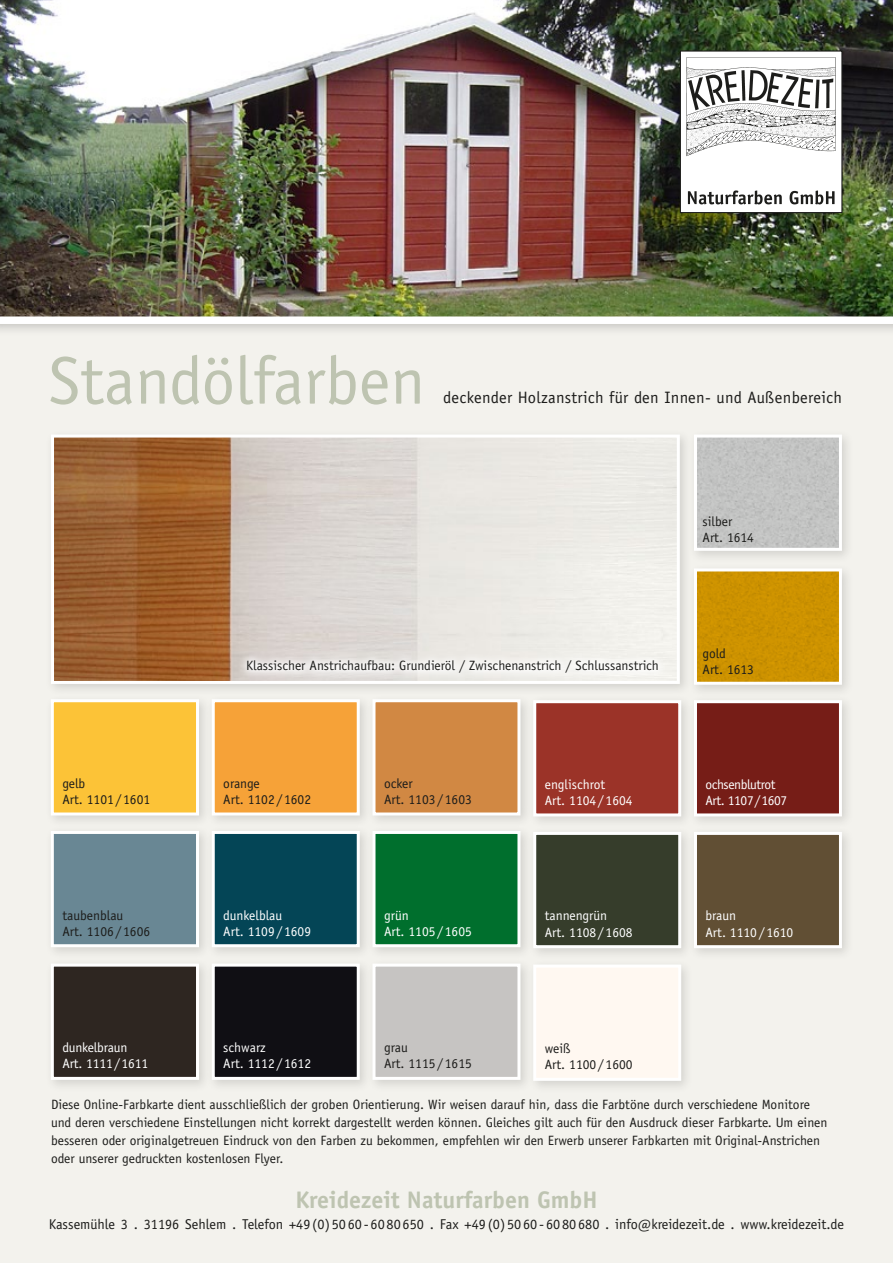
<style>
.page{position:relative;width:893px;height:1263px;background:#f3f2ed}
.page>*{position:absolute;margin:0;border:0;box-sizing:border-box;transform-origin:0 0}
.t1{font:67.5px "Officina Sans Std";color:#bec4b1}
.t2{font:700 24px "Officina Sans Std";color:#bec4b1}
.t3{font:16.5px "Officina Sans Std";letter-spacing:.02em;color:#1d1d1b}
.t4{font:14.25px "Officina Sans Std";color:#1d1d1b}
.t5{font:13.5px/16.2px "Officina Sans Std";color:#1d1d1b}
.t6{font:13.5px/16.2px "Officina Sans Std";color:#fff}
.t7{font:13.5px/16.2px "Officina Sans Std";letter-spacing:-.03em;color:#fff}
</style>
<div class="page">
<div style="left:0;top:0;width:893px;height:336px;background:#1d1d1b;opacity:.19"></div>
<img style="left:0;top:0;width:893px;height:324px">
<div style="left:688px;top:562px;width:166px;height:135px;background:#1d1d1b;opacity:.15"></div>
<div style="left:698px;top:572px;width:140px;height:109px;background:#cd9200"></div>
<div style="left:694px;top:568px;width:148px;height:117px;border:3px solid #fff"></div>
<div style="left:688px;top:429px;width:166px;height:134px;background:#1d1d1b;opacity:.15"></div>
<div style="left:698px;top:439px;width:140px;height:108px;background:#c3c4c3"></div>
<div style="left:694px;top:435px;width:148px;height:116px;border:3px solid #fff"></div>
<div style="left:45px;top:693px;width:166px;height:135px;background:#1d1d1b;opacity:.15"></div>
<div style="left:52px;top:701px;width:145px;height:113px;background:#fcc337"></div>
<div style="left:51px;top:699px;width:148px;height:116px;border:3px solid #fff"></div>
<div style="left:45px;top:825px;width:166px;height:134px;background:#1d1d1b;opacity:.15"></div>
<div style="left:52px;top:832px;width:145px;height:114px;background:#698794"></div>
<div style="left:51px;top:831px;width:148px;height:116px;border:3px solid #fff"></div>
<div style="left:45px;top:958px;width:166px;height:134px;background:#1d1d1b;opacity:.15"></div>
<div style="left:52px;top:965px;width:145px;height:113px;background:#2e2621"></div>
<div style="left:51px;top:963px;width:148px;height:117px;border:3px solid #fff"></div>
<div style="left:527px;top:694px;width:166px;height:135px;background:#1d1d1b;opacity:.15"></div>
<div style="left:535px;top:702px;width:145px;height:113px;background:#9b3328"></div>
<div style="left:533px;top:700px;width:148px;height:116px;border:3px solid #fff"></div>
<div style="left:527px;top:826px;width:166px;height:134px;background:#1d1d1b;opacity:.15"></div>
<div style="left:535px;top:833px;width:145px;height:114px;background:#363d2b"></div>
<div style="left:533px;top:832px;width:148px;height:116px;border:3px solid #fff"></div>
<div style="left:527px;top:958px;width:166px;height:135px;background:#1d1d1b;opacity:.15"></div>
<div style="left:535px;top:966px;width:145px;height:113px;background:#fff8f1"></div>
<div style="left:533px;top:964px;width:148px;height:117px;border:3px solid #fff"></div>
<div style="left:206px;top:693px;width:166px;height:135px;background:#1d1d1b;opacity:.15"></div>
<div style="left:213px;top:701px;width:145px;height:113px;background:#f6a238"></div>
<div style="left:212px;top:699px;width:148px;height:116px;border:3px solid #fff"></div>
<div style="left:206px;top:825px;width:166px;height:134px;background:#1d1d1b;opacity:.15"></div>
<div style="left:213px;top:832px;width:145px;height:114px;background:#044556"></div>
<div style="left:212px;top:831px;width:148px;height:116px;border:3px solid #fff"></div>
<div style="left:206px;top:958px;width:166px;height:134px;background:#1d1d1b;opacity:.15"></div>
<div style="left:213px;top:965px;width:145px;height:113px;background:#100f14"></div>
<div style="left:212px;top:963px;width:148px;height:117px;border:3px solid #fff"></div>
<div style="left:688px;top:694px;width:166px;height:135px;background:#1d1d1b;opacity:.15"></div>
<div style="left:695px;top:702px;width:145px;height:113px;background:#761d17"></div>
<div style="left:694px;top:700px;width:148px;height:116px;border:3px solid #fff"></div>
<div style="left:688px;top:826px;width:166px;height:134px;background:#1d1d1b;opacity:.15"></div>
<div style="left:695px;top:833px;width:145px;height:114px;background:#614f34"></div>
<div style="left:694px;top:832px;width:148px;height:116px;border:3px solid #fff"></div>
<div style="left:367px;top:693px;width:165px;height:135px;background:#1d1d1b;opacity:.15"></div>
<div style="left:374px;top:701px;width:145px;height:113px;background:#d18843"></div>
<div style="left:372px;top:699px;width:148px;height:116px;border:3px solid #fff"></div>
<div style="left:367px;top:825px;width:165px;height:134px;background:#1d1d1b;opacity:.15"></div>
<div style="left:374px;top:832px;width:145px;height:114px;background:#006f2d"></div>
<div style="left:372px;top:831px;width:148px;height:116px;border:3px solid #fff"></div>
<div style="left:367px;top:958px;width:165px;height:134px;background:#1d1d1b;opacity:.15"></div>
<div style="left:374px;top:965px;width:145px;height:113px;background:#c6c4c2"></div>
<div style="left:372px;top:963px;width:148px;height:117px;border:3px solid #fff"></div>
<div style="left:45px;top:429px;width:647px;height:267px;background:#1d1d1b;opacity:.15"></div>
<img style="left:55px;top:439px;width:621px;height:241px">
<div style="left:51px;top:435px;width:629px;height:249px;border:3px solid #fff"></div>
<svg style="left:237px;top:650px;width:430px;height:32px"></svg>
<div style="left:680px;top:51px;width:162px;height:162px;background:#fff"></div>
<img style="left:686px;top:57px;width:150px;height:148px">
<div style="left:680px;top:50px;width:162px;height:163px;border:1px solid #1d1d1b"></div>
<h1 class="t1" style="left:49px;top:341px;width:378px">Standölfarben</h1>
<p class="t3" style="left:443px;top:387px;width:400px">deckender Holzanstrich für den Innen- und Außenbereich</p>
<p class="t5" style="left:702px;top:513px;width:53px">silber<br>Art. 1614</p>
<p class="t5" style="left:246px;top:657px;width:414px">Klassischer Anstrichaufbau: Grundieröl / Zwischenanstrich / Schlussanstrich</p>
<p class="t5" style="left:702px;top:645px;width:53px">gold<br>Art. 1613</p>
<p class="t5" style="left:62px;top:775px;width:89px">gelb<br>Art. 1101/ 1601</p>
<p class="t5" style="left:223px;top:775px;width:89px">orange<br>Art. 1102 /1602</p>
<p class="t5" style="left:384px;top:775px;width:89px">ocker<br>Art. 1103 / 1603</p>
<p class="t6" style="left:545px;top:776px;width:89px">englischrot<br>Art. 1104 / 1604</p>
<p class="t7" style="left:705px;top:776px;width:83px">ochsenblutrot<br>Art. 1107/1607</p>
<p class="t5" style="left:62px;top:907px;width:89px">taubenblau<br>Art. 1106/ 1606</p>
<p class="t6" style="left:223px;top:907px;width:89px">dunkelblau<br>Art. 1109 /1609</p>
<p class="t6" style="left:384px;top:907px;width:89px">grün<br>Art. 1105 / 1605</p>
<p class="t6" style="left:545px;top:908px;width:89px">tannengrün<br>Art. 1108 / 1608</p>
<p class="t6" style="left:705px;top:908px;width:89px">braun<br>Art. 1110 / 1610</p>
<p class="t6" style="left:62px;top:1039px;width:87px">dunkelbraun<br>Art. 1111/1611</p>
<p class="t6" style="left:223px;top:1039px;width:89px">schwarz<br>Art. 1112 /1612</p>
<p class="t5" style="left:384px;top:1039px;width:89px">grau<br>Art. 1115 / 1615</p>
<p class="t5" style="left:545px;top:1040px;width:89px">weiß<br>Art. 1100 / 1600</p>
<p class="t5" style="left:51px;top:1095px;width:778px;line-height:18px">Diese Online-Farbkarte dient ausschließlich der groben Orientierung. Wir weisen darauf hin, dass die Farbtöne durch verschiedene Monitore und deren verschiedene Einstellungen nicht korrekt dargestellt werden können. Gleiches gilt auch für den Ausdruck dieser Farbkarte. Um einen besseren oder originalgetreuen Eindruck von den Farben zu bekommen, empfehlen wir den Erwerb unserer Farbkarten mit Original-Anstrichen oder unserer gedruckten kostenlosen Flyer.</p>
<h2 class="t2" style="left:295px;top:1184px;width:304px">Kreidezeit Naturfarben GmbH</h2>
<p class="t4" style="left:49px;top:1216px;width:797px">Kassemühle 3 . 31196 Sehlem . Telefon +49(0)5060-6080650 . Fax +49 (0)5060- 6080680 . info@kreidezeit.de . www.kreidezeit.de</p>
</div>
